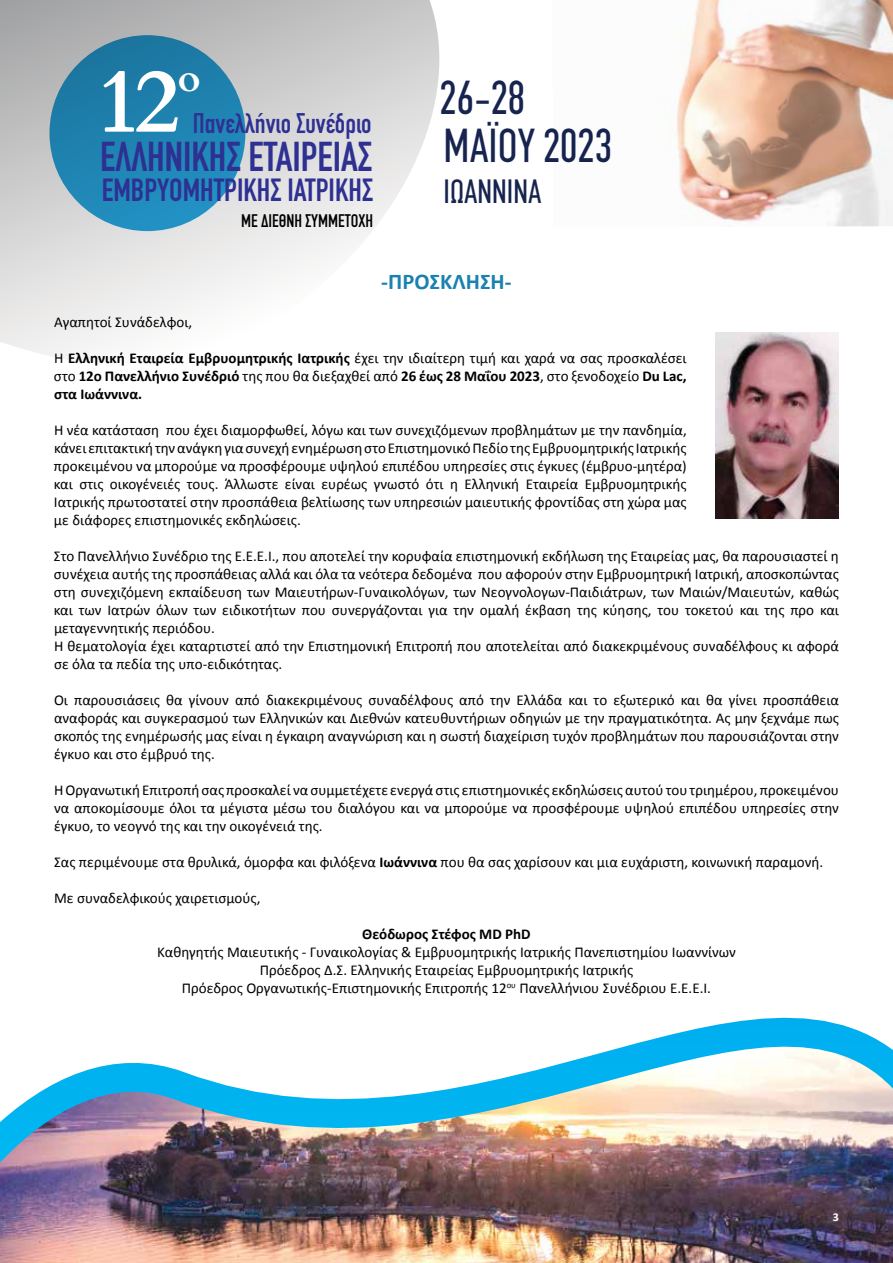
<style>
.page{position:relative;width:893px;height:1263px;background:#fff}
.page>*{position:absolute;margin:0;border:0;box-sizing:border-box;transform-origin:0 0}
.t1{font:700 90.15px "Cardo";color:#fff}
.t2{font:47.85px "PF Din Text Compressed";color:#17244f}
.t3{font:700 41.1px "DIN Condensed";color:#2e3092}
.t4{font:700 39px "Cardo";color:#fff}
.t5{font:33.9px "PF Din Text Compressed";color:#17244f}
.t6{font:700 31.65px "DIN Condensed";color:#2e3092}
.t7{font:500 28.65px "PF Din Text Compressed";color:#2e3092}
.t8{font:700 22.5px "Calibri";color:#1b82af}
.t9{font:500 18.3px "PF Din Text Compressed";color:#000}
.t10{font:15px/18px "Calibri";color:#000;text-align:justify}
.t11{font:700 15px/18px "Calibri";color:#000;text-align:justify}
.t12{font:700 12px "Calibri";color:#fff}
.s1{font-weight:400}
.s2{font-weight:700}
</style>
<div class="page">
<svg style="left:1px;top:0;width:439px;height:359px"></svg>
<img style="left:0;top:1017px;width:893px;height:246px">
<div style="left:49px;top:35px;width:196px;height:196px;background:linear-gradient(to bottom,#1c759e,#2391c3);border-radius:50%"></div>
<img style="left:695px;top:0;width:198px;height:226px">
<img style="left:675px;top:17px;width:207px;height:210px">
<img style="left:0;top:0;width:1px;height:342px">
<img style="left:716px;top:332px;width:123px;height:187px">
<h1 class="t1" style="left:96px;top:29px;width:85px">12</h1>
<h3 class="t4" style="left:178px;top:46px;width:24px">o</h3>
<h3 class="t7" style="left:193px;top:107px;width:180px">Πανελλήνιο Συνέδριο</h3>
<h3 class="t3" style="left:100px;top:129px;width:274px">ΕΛΛΗΝΙΚΗΣ ΕΤΑΙΡΕΙΑΣ</h3>
<h3 class="t6" style="left:102px;top:168px;width:273px">ΕΜΒΡΥΟΜΗΤΡΙΚΗΣ ΙΑΤΡΙΚΗΣ</h3>
<p class="t9" style="left:241px;top:210px;width:134px">ΜΕ ∆ΙΕΘΝΗ ΣΥΜΜΕΤΟΧΗ</p>
<h2 class="t2" style="left:440px;top:71px;width:87px">26-28</h2>
<h2 class="t2" style="left:444px;top:119px;width:170px">ΜΑΪΟΥ2023</h2>
<h3 class="t5" style="left:444px;top:171px;width:99px">ΙΩΑΝΝΙΝΑ</h3>
<h3 class="t8" style="left:381px;top:266px;width:132px">-ΠΡΟΣΚΛΗΣΗ-</h3>
<p class="t10" style="left:54px;top:313px;width:140px">Αγαπητοί Συνάδελφοι,</p>
<p class="t11" style="left:54px;top:349px;width:634px"><span class="s1">Η</span> Ελληνική Εταιρεία Εμβρυομητρικής Ιατρικής <span class="s1">έχει την ιδιαίτερη τιμή και χαρά να σας προσκαλέσει στο</span> 12ο Πανελλήνιο Συνέδριό <span class="s1">της που θα διεξαχθεί από</span> 26 έως 28 Μαΐου 2023<span class="s1">, στο ξενοδοχείο</span> Du Lac, στα Ιωάννινα.</p>
<p class="t10" style="left:54px;top:421px;width:634px">Η νέα κατάσταση που έχει διαμορφωθεί, λόγω και των συνεχιζόμενων προβλημάτων με την πανδημία, κάνει επιτακτικήτηνανάγκηγιασυνεχήενημέρωσηστοΕπιστημονικόΠεδίοτης Εμβρυομητρικής Ιατρικής προκειμένου να μπορούμε να προσφέρουμε υψηλού επιπέδου υπηρεσίες στις έγκυες (έμβρυο-μητέρα) και στις οικογένειές τους. Άλλωστε είναι ευρέως γνωστό ότι η Ελληνική Εταιρεία Εμβρυομητρικής Ιατρικής πρωτοστατεί στην προσπάθεια βελτίωσης των υπηρεσιών μαιευτικής φροντίδας στη χώρα μας με διάφορες επιστημονικές εκδηλώσεις.</p>
<p class="t10" style="left:54px;top:547px;width:787px;text-align:left">Στο Πανελλήνιο Συνέδριο της Ε.Ε.Ε.Ι., που αποτελεί την κορυφαία επιστημονική εκδήλωση της Εταιρείας μας, θα παρουσιαστεί η συνέχεια αυτής της προσπάθειας αλλά και όλα τα νεότερα δεδομένα που αφορούν στην Εμβρυομητρική Ιατρική, αποσκοπώντας στη συνεχιζόμενη εκπαίδευση των Μαιευτήρων-Γυναικολόγων, των Νεογνολογων-Παιδιάτρων, των Μαιών/Μαιευτών, καθώς και των Ιατρών όλων των ειδικοτήτων που συνεργάζονται για την ομαλή έκβαση της κύησης, του τοκετού και της προ και μεταγεννητικής περιόδου.<br>Η θεματολογία έχει καταρτιστεί από την Επιστημονική Επιτροπή που αποτελείται από διακεκριμένους συναδέλφους κι αφορά σε όλα τα πεδία της υπο-ειδικότητας.</p>
<p class="t10" style="left:54px;top:691px;width:786px">Οι παρουσιάσεις θα γίνουν από διακεκριμένους συναδέλφους από την Ελλάδα και το εξωτερικό και θα γίνει προσπάθεια αναφοράς και συγκερασμού των Ελληνικών και Διεθνών κατευθυντήριων οδηγιών με την πραγματικότητα. Ας μην ξεχνάμε πως σκοπός της ενημέρωσής μας είναι η έγκαιρη αναγνώριση και η σωστή διαχείριση τυχόν προβλημάτων που παρουσιάζονται στην έγκυο και στο έμβρυό της.</p>
<p class="t10" style="left:54px;top:781px;width:786px">ΗΟργανωτική Επιτροπή σας προσκαλεί να συμμετέχετε ενεργά στις επιστημονικές εκδηλώσειςαυτού του τριημέρου, προκειμένου να αποκομίσουμε όλοι τα μέγιστα μέσω του διαλόγου και να μπορούμε να προσφέρουμε υψηλού επιπέδου υπηρεσίες στην έγκυο, το νεογνό της και την οικογένειά της.</p>
<p class="t10" style="left:54px;top:853px;width:771px">Σας περιμένουμε στα θρυλικά, όμορφα και φιλόξενα <span class="s2">Ιωάννινα</span> που θα σας χαρίσουν και μια ευχάριστη, κοινωνική παραμονή.</p>
<p class="t10" style="left:54px;top:889px;width:208px">Με συναδελφικούς χαιρετισμούς,</p>
<p class="t11" style="left:362px;top:925px;width:170px">Θεόδωρος Στέφος MD PhD</p>
<p class="t10" style="left:157px;top:943px;width:580px;text-align:center">Καθηγητής Μαιευτικής - Γυναικολογίας &amp; Εμβρυομητρικής Ιατρικής Πανεπιστημίου Ιωαννίνων<br>Πρόεδρος Δ.Σ. Ελληνικής Εταιρείας Εμβρυομητρικής Ιατρικής<br>Πρόεδρος Οργανωτικής-Επιστημονικής Επιτροπής 12<sup>ου</sup> Πανελλήνιου Συνέδριου Ε.Ε.Ε.Ι.</p>
<p class="t12" style="left:833px;top:1208px;width:8px">3</p>
</div>
